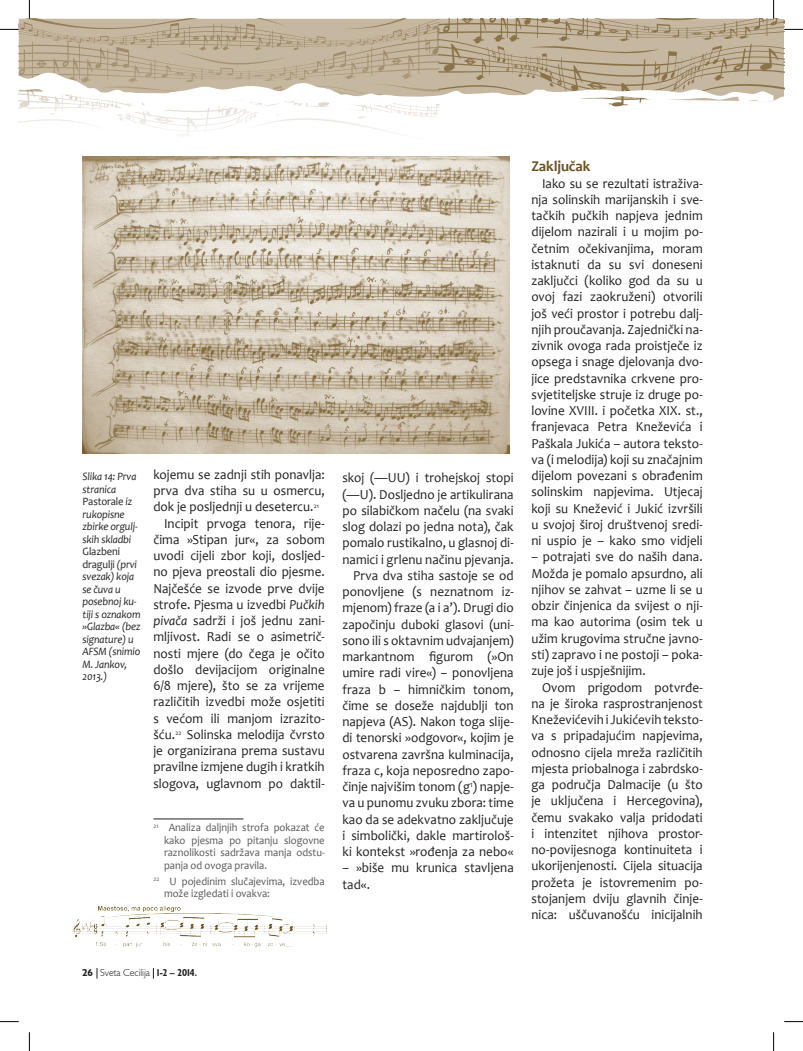
<style>
.page{position:relative;width:803px;height:1051px;background:#fff}
.page>*{position:absolute;margin:0;border:0;box-sizing:border-box;transform-origin:0 0}
.t1{font:700 15px "Candara";letter-spacing:-.01em;color:#6b5220}
.t2{font:13.75px/16.2px "Candara";letter-spacing:.005em;color:#231f20;text-align:justify;scale:.95 1}
.t3{font:italic 11.25px/12.5px "Candara";letter-spacing:-.01em;color:#231f20;scale:.94 1}
.t4{font:11.25px/12.5px "Candara";color:#57585a;text-align:justify;scale:.94 1}
.t5{font:300 10px "Humanist 521 BT";color:#231f20}
.s1{font-style:normal}
.s2{font-style:italic}
.s3{font-weight:700}
.s4{font-weight:700;font-stretch:condensed}
</style>
<div class="page">
<svg style="left:19px;top:120px;width:382px;height:15px"></svg>
<hr style="left:153px;top:819px;width:90px;height:1px;background:#231f20">
<img style="left:83px;top:157px;width:426px;height:297px">
<img style="left:72px;top:906px;width:255px;height:42px">
<svg style="left:0;top:1021px;width:19px;height:1px"></svg>
<svg style="left:784px;top:1021px;width:19px;height:1px"></svg>
<svg style="left:29px;top:1032px;width:1px;height:19px"></svg>
<svg style="left:0;top:0;width:803px;height:120px"></svg>
<svg style="left:773px;top:1032px;width:1px;height:19px"></svg>
<p class="t3" style="left:83px;top:470px;width:60px">Slika 14: Prva stranica<br><span class="s1">Pastorale</span> iz rukopisne zbirke orgulj&shy;skih skladbi</p>
<p class="t3" style="left:83px;top:545px;width:63px"><span class="s1">Glazbeni dragulji</span> (prvi svezak) koja se čuva u posebnoj ku&shy;tiji s oznakom »Glazba« (bez signature) u<br>AFSM (snimio<br>M. Jankov,<br>2013.)</p>
<p class="t2" style="left:153px;top:466px;width:182px">kojemu se zadnji stih ponavlja:</p>
<p class="t2" style="left:153px;top:482px;width:182px">prva dva stiha su u osmercu,</p>
<p class="t2" style="left:153px;top:499px;width:176px">dok je posljednji u desetercu.<sup>21</sup></p>
<p class="t2" style="left:164px;top:515px;width:171px">Incipit prvoga tenora, rije-</p>
<p class="t2" style="left:153px;top:531px;width:182px">čima »Stipan jur«, za sobom</p>
<p class="t2" style="left:153px;top:547px;width:182px">uvodi cijeli zbor koji, dosljed-</p>
<p class="t2" style="left:153px;top:564px;width:182px">no pjeva preostali dio pjesme.</p>
<p class="t2" style="left:153px;top:580px;width:182px">Najčešće se izvode prve dvije</p>
<p class="t2" style="left:153px;top:596px;width:182px">strofe. Pjesma u izvedbi <span class="s2">Pučkih</span></p>
<p class="t2" style="left:153px;top:612px;width:182px"><span class="s2">pivača</span> sadrži i još jednu zani-</p>
<p class="t2" style="left:153px;top:629px;width:182px">mljivost. Radi se o asimetrič-</p>
<p class="t2" style="left:153px;top:645px;width:182px">nosti mjere (do čega je očito</p>
<p class="t2" style="left:153px;top:661px;width:182px">došlo devijacijom originalne</p>
<p class="t2" style="left:153px;top:677px;width:182px">6/8 mjere), što se za vrijeme</p>
<p class="t2" style="left:153px;top:694px;width:182px">različitih izvedbi može osjetiti</p>
<p class="t2" style="left:153px;top:710px;width:182px">s većom ili manjom izrazito-</p>
<p class="t2" style="left:153px;top:726px;width:182px">šću.<sup>22</sup> Solinska melodija čvrsto</p>
<p class="t2" style="left:153px;top:742px;width:182px">je organizirana prema sustavu</p>
<p class="t2" style="left:153px;top:759px;width:182px">pravilne izmjene dugih i kratkih</p>
<p class="t2" style="left:153px;top:775px;width:182px">slogova, uglavnom po daktil-</p>
<p class="t4" style="left:164px;top:821px;width:172px;text-indent:-11px"><sup>21</sup> Analiza daljnjih strofa pokazat će kako pjesma po pitanju slogovne raznolikosti sadržava manja odstu&shy;panja od ovoga pravila.</p>
<p class="t4" style="left:164px;top:875px;width:172px;text-indent:-11px"><sup>22</sup> U pojedinim slučajevima, izvedba može izgledati i ovakva:</p>
<p class="t2" style="left:342px;top:470px;width:182px;text-align:right">skoj (—UU) i trohejskoj stopi (—U). Dosljedno je artikulirana po silabičkom načelu (na svaki slog dolazi po jedna nota), čak pomalo rustikalno, u glasnoj di&shy;namici i grlenu načinu pjevanja.<br>Prva dva stiha sastoje se od ponovljene (s neznatnom iz&shy;mjenom) fraze (a i a’). Drugi dio započinju duboki glasovi (uni&shy;sono ili s oktavnim udvajanjem) markantnom figurom (»On umire radi vire«) – ponovljena fraza b – himničkim tonom, čime se doseže najdublji ton napjeva (AS). Nakon toga slije&shy;di tenorski »odgovor«, kojim je ostvarena završna kulminacija, fraza c, koja neposredno zapo&shy;činje najvišim tonom (g<sup>1</sup>) napje&shy;va u punomu zvuku zbora: time kao da se adekvatno zaključuje i simbolički, dakle martirološ&shy;ki kontekst »rođenja za nebo«</p>
<p class="t2" style="left:342px;top:860px;width:182px">– »biše mu krunica stavljena tad«.</p>
<p class="t1" style="left:531px;top:157px;width:60px">Zaključak</p>
<p class="t2" style="left:531px;top:175px;width:182px;text-indent:11px">Iako su se rezultati istraživa&shy;nja solinskih marijanskih i sve&shy;tačkih pučkih napjeva jednim dijelom nazirali i u mojim po&shy;četnim očekivanjima, moram istaknuti da su svi doneseni zaključci (koliko god da su u ovoj fazi zaokruženi) otvorili još veći prostor i potrebu dalj&shy;njih proučavanja. Zajednički na&shy;zivnik ovoga rada proistječe iz opsega i snage djelovanja dvo&shy;jice predstavnika crkvene pro&shy;svjetiteljske struje iz druge po&shy;lovine XVIII. i početka XIX. st., franjevaca Petra Kneževića i Paškala Jukića – autora teksto&shy;va (i melodija) koji su značajnim dijelom povezani s obrađenim solinskim napjevima. Utjecaj koji su Knežević i Jukić izvršili u svojoj široj društvenoj sredi&shy;ni uspio je – kako smo vidjeli</p>
<p class="t2" style="left:531px;top:549px;width:182px">– potrajati sve do naših dana.<br>Možda je pomalo apsurdno, ali njihov se zahvat – uzme li se u obzir činjenica da svijest o nji&shy;ma kao autorima (osim tek u užim krugovima stručne javno&shy;sti) zapravo i ne postoji – poka&shy;zuje još i uspješnijim.</p>
<p class="t2" style="left:531px;top:679px;width:182px;text-indent:11px">Ovom prigodom potvrđe&shy;na je široka rasprostranjenost Kneževićevih i Jukićevih teksto&shy;va s pripadajućim napjevima, odnosno cijela mreža različitih mjesta priobalnoga i zabrdsko&shy;ga područja Dalmacije (u što je uključena i Hercegovina), čemu svakako valja pridodati i intenzitet njihova prostor&shy;no-povijesnoga kontinuiteta i ukorijenjenosti. Cijela situacija prožeta je istovremenim po&shy;stojanjem dviju glavnih činje&shy;nica: uščuvanošću inicijalnih</p>
<p class="t5" style="left:82px;top:966px;width:116px"><span class="s3">26</span> Sveta Cecilija <span class="s4">1-2 – 2014.</span></p>
</div>
